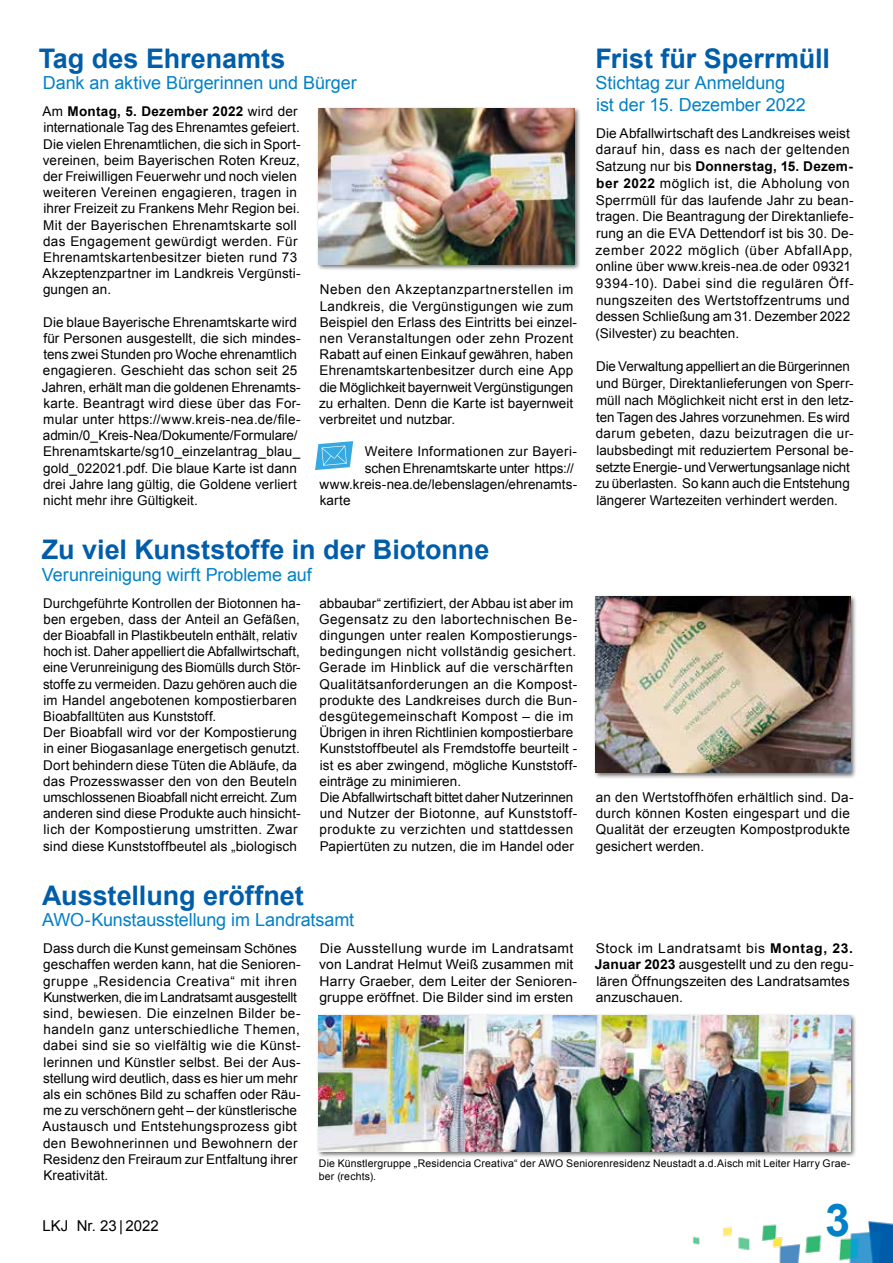
<style>
.page{position:relative;width:893px;height:1263px;background:#fff}
.page>*{position:absolute;margin:0;border:0;box-sizing:border-box;transform-origin:0 0}
.t1{font:700 45px "Arial";color:#0081c7}
.t2{font:700 27px "Arial";letter-spacing:-.005em;color:#005da9}
.t3{font:18px/21.6px "Arial";letter-spacing:-.005em;color:#0081c7}
.t4{font:15px "Arial";color:#000}
.t5{font:13.5px/16.2px "Arial";letter-spacing:.01em;color:#000}
.t6{font:13.5px "Arial";letter-spacing:-.01em;color:#000}
.t7{font:10.5px/12.6px "Arial";letter-spacing:.015em;color:#000}
.s1{font-weight:700}
</style>
<div class="page">
<img style="left:692px;top:1221px;width:201px;height:42px">
<svg style="left:315px;top:441px;width:39px;height:30px"></svg>
<div style="left:316px;top:106px;width:265px;height:165px;background:#000;opacity:.6"></div>
<img style="left:319px;top:108px;width:255px;height:156px">
<div style="left:593px;top:594px;width:264px;height:185px;background:#000;opacity:.6"></div>
<img style="left:595px;top:597px;width:255px;height:176px">
<div style="left:316px;top:1013px;width:541px;height:145px;background:#000;opacity:.6"></div>
<img style="left:319px;top:1016px;width:531px;height:135px">
<h2 class="t2" style="left:39px;top:40px;width:248px">Tag des Ehrenamts</h2>
<h3 class="t3" style="left:43px;top:72px;width:315px">Dank an aktive Bürgerinnen und Bürger</h3>
<p class="t5" style="left:42px;top:103px;width:260px">Am <span class="s1">Montag, 5. Dezember 2022</span> wird der internationale Tag des Ehrenamtes gefeiert.<br>Die vielen Ehrenamtlichen, die sich in Sport&shy;vereinen, beim Bayerischen Roten Kreuz, der Freiwilligen Feuerwehr und noch vielen weiteren Vereinen engagieren, tragen in ihrer Freizeit zu Frankens Mehr Region bei.<br>Mit der Bayerischen Ehrenamtskarte soll das Engagement gewürdigt werden. Für Ehrenamtskartenbesitzer bieten rund 73<br>Akzeptenzpartner im Landkreis Vergünsti&shy;gungen an.</p>
<p class="t5" style="left:42px;top:314px;width:260px">Die blaue Bayerische Ehrenamtskarte wird für Personen ausgestellt, die sich mindes&shy;tens zwei Stunden pro Woche ehrenamtlich engagieren. Geschieht das schon seit 25<br>Jahren, erhält man die goldenen Ehrenamts&shy;karte. Beantragt wird diese über das For&shy;mular unter https://www.kreis-nea.de/file&shy;admin/0_Kreis-Nea/Dokumente/Formulare/ Ehrenamtskarte/sg10_einzelantrag_blau_ gold_022021.pdf. Die blaue Karte ist dann drei Jahre lang gültig, die Goldene verliert nicht mehr ihre Gültigkeit.</p>
<p class="t5" style="left:319px;top:282px;width:259px">Neben den Akzeptanzpartnerstellen im Landkreis, die Vergünstigungen wie zum Beispiel den Erlass des Eintritts bei einzel&shy;nen Veranstaltungen oder zehn Prozent Rabatt auf einen Einkauf gewähren, haben Ehrenamtskartenbesitzer durch eine App die Möglichkeit bayernweit Vergünstigungen zu erhalten. Denn die Karte ist bayernweit verbreitet und nutzbar.</p>
<p class="t5" style="left:365px;top:444px;width:214px">Weitere Informationen zur Bayeri-</p>
<p class="t6" style="left:365px;top:459px;width:211px">schen Ehrenamtskarte unter https://</p>
<p class="t5" style="left:320px;top:476px;width:259px">www.kreis-nea.de/lebenslagen/ehrenamts-</p>
<p class="t5" style="left:320px;top:492px;width:32px">karte</p>
<h2 class="t2" style="left:42px;top:532px;width:449px">Zu viel Kunststoffe in der Biotonne</h2>
<h3 class="t3" style="left:42px;top:564px;width:272px">Verunreinigung wirft Probleme auf</h3>
<p class="t5" style="left:43px;top:595px;width:259px">Durchgeführte Kontrollen der Biotonnen ha&shy;ben ergeben, dass der Anteil an Gefäßen, der Bioabfall in Plastikbeuteln enthält, relativ hoch ist. Daher appelliert die Abfallwirtschaft, eine Verunreinigung des Biomülls durch Stör&shy;stoffe zu vermeiden. Dazu gehören auch die im Handel angebotenen kompostierbaren Bioabfalltüten aus Kunststoff.<br>Der Bioabfall wird vor der Kompostierung in einer Biogasanlage energetisch genutzt.<br>Dort behindern diese Tüten die Abläufe, da das Prozesswasser den von den Beuteln umschlossenen Bioabfall nicht erreicht. Zum anderen sind diese Produkte auch hinsicht&shy;lich der Kompostierung umstritten. Zwar sind diese Kunststoffbeutel als „biologisch</p>
<p class="t5" style="left:319px;top:595px;width:259px">abbaubar“ zertifiziert, der Abbau ist aber im Gegensatz zu den labortechnischen Be&shy;dingungen unter realen Kompostierungs&shy;bedingungen nicht vollständig gesichert.<br>Gerade im Hinblick auf die verschärften Qualitätsanforderungen an die Kompost&shy;produkte des Landkreises durch die Bun&shy;desgütegemeinschaft Kompost – die im Übrigen in ihren Richtlinien kompostierbare Kunststoffbeutel als Fremdstoffe beurteilt - ist es aber zwingend, mögliche Kunststoff&shy;einträge zu minimieren.<br>Die Abfallwirtschaft bittet daher Nutzerinnen und Nutzer der Biotonne, auf Kunststoff&shy;produkte zu verzichten und stattdessen Papiertüten zu nutzen, die im Handel oder</p>
<h2 class="t2" style="left:595px;top:40px;width:236px">Frist für Sperrmüll</h2>
<h3 class="t3" style="left:595px;top:72px;width:212px">Stichtag zur Anmeldung ist der 15. Dezember 2022</h3>
<p class="t5" style="left:595px;top:125px;width:260px;line-height:16.6px">Die Abfallwirtschaft des Landkreises weist darauf hin, dass es nach der geltenden Satzung nur bis <span class="s1">Donnerstag, 15. Dezem&shy;ber 2022</span> möglich ist, die Abholung von Sperrmüll für das laufende Jahr zu bean&shy;tragen. Die Beantragung der Direktanliefe&shy;rung an die EVA Dettendorf ist bis 30. De&shy;zember 2022 möglich (über AbfallApp, online über www.kreis-nea.de oder 09321<br>9394-10). Dabei sind die regulären Öff&shy;nungszeiten des Wertstoffzentrums und dessen Schließung am 31. Dezember 2022 (Silvester) zu beachten.</p>
<p class="t5" style="left:596px;top:358px;width:259px;line-height:16.6px">Die Verwaltung appelliert an die Bürgerinnen und Bürger, Direktanlieferungen von Sperr&shy;müll nach Möglichkeit nicht erst in den letz&shy;ten Tagen des Jahres vorzunehmen. Es wird darum gebeten, dazu beizutragen die ur&shy;laubsbedingt mit reduziertem Personal be&shy;setzte Energie- und Verwertungsanlage nicht zu überlasten. So kann auch die Entstehung längerer Wartezeiten verhindert werden.</p>
<p class="t5" style="left:596px;top:789px;width:259px">an den Wertstoffhöfen erhältlich sind. Da&shy;durch können Kosten eingespart und die Qualität der erzeugten Kompostprodukte gesichert werden.</p>
<h2 class="t2" style="left:42px;top:877px;width:263px">Ausstellung eröffnet</h2>
<h3 class="t3" style="left:42px;top:909px;width:313px">AWO-Kunstausstellung im Landratsamt</h3>
<p class="t5" style="left:42px;top:940px;width:260px">Dass durch die Kunst gemeinsam Schönes geschaffen werden kann, hat die Senioren&shy;gruppe „Residencia Creativa“ mit ihren Kunstwerken, die im Landratsamt ausgestellt sind, bewiesen. Die einzelnen Bilder be&shy;handeln ganz unterschiedliche Themen, dabei sind sie so vielfältig wie die Künst&shy;lerinnen und Künstler selbst. Bei der Aus&shy;stellung wird deutlich, dass es hier um mehr als ein schönes Bild zu schaffen oder Räu&shy;me zu verschönern geht – der künstlerische Austausch und Entstehungsprozess gibt den Bewohnerinnen und Bewohnern der Residenz den Freiraum zur Entfaltung ihrer Kreativität.</p>
<p class="t5" style="left:319px;top:940px;width:259px">Die Ausstellung wurde im Landratsamt von Landrat Helmut Weiß zusammen mit Harry Graeber, dem Leiter der Senioren&shy;gruppe eröffnet. Die Bilder sind im ersten</p>
<p class="t5" style="left:595px;top:940px;width:260px">Stock im Landratsamt bis <span class="s1">Montag, 23.<br>Januar 2023</span> ausgestellt und zu den regu&shy;lären Öffnungszeiten des Landratsamtes anzuschauen.</p>
<p class="t7" style="left:319px;top:1157px;width:533px">Die Künstlergruppe „Residencia Creativa“ der AWO Seniorenresidenz Neustadt a.d.Aisch mit Leiter Harry Grae&shy;ber (rechts).</p>
<p class="t4" style="left:43px;top:1216px;width:118px">LKJ Nr. 23 | 2022</p>
<h1 class="t1" style="left:825px;top:1190px;width:27px">3</h1>
</div>
